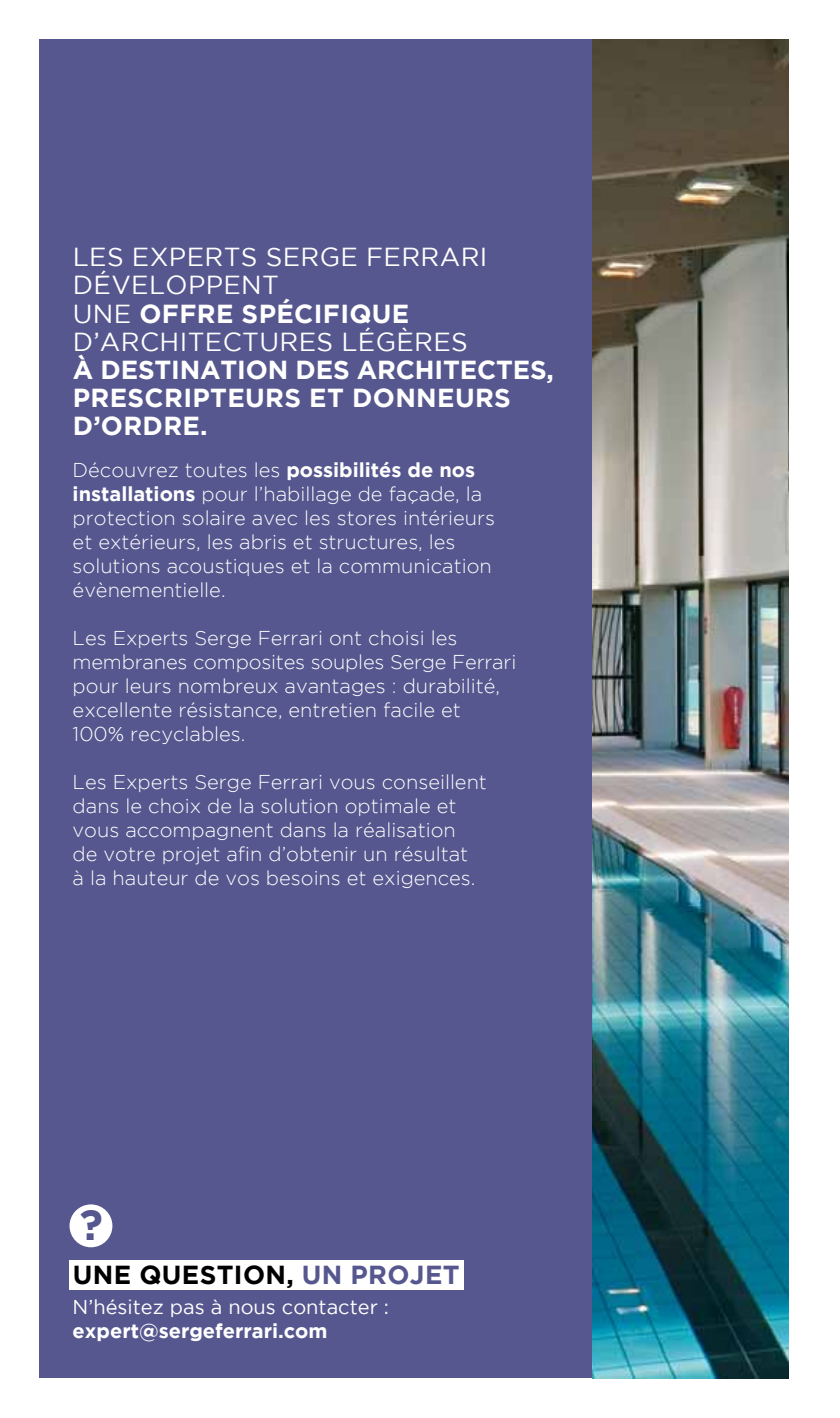
<style>
.page{position:relative;width:840px;height:1418px;background:#fff}
.page>*{position:absolute;margin:0;border:0;box-sizing:border-box;transform-origin:0 0}
.t1{font:700 42.6px "Gotham";color:#56578e}
.t2{font:26px/28px "Gotham";letter-spacing:.015em;color:#fff}
.t3{font:700 26px/28px "Gotham";letter-spacing:.015em;color:#fff}
.t4{font:700 26px "Gotham";letter-spacing:.015em;color:#000}
.t5{font:300 20px/24px "Gotham";color:#fff}
.t6{font:20px "Gotham";color:#fff}
.t7{font:700 20px "Gotham";color:#fff}
.s1{font-weight:700}
.s2{color:#56578e}
</style>
<div class="page">
<div style="left:40px;top:40px;width:555px;height:1338px;background:#56578e"></div>
<img style="left:592px;top:40px;width:196px;height:1338px">
<div style="left:69px;top:1260px;width:394px;height:29px;background:#fff"></div>
<div style="left:69px;top:1204px;width:43px;height:43px;background:#fff;border-radius:50%"></div>
<h2 class="t2" style="left:73px;top:243px;width:416px">LES EXPERTS SERGE FERRARI<br>DÉVEL</h2>
<h2 class="t2" style="left:165px;top:271px;width:40px">OPPE</h2>
<h2 class="t2" style="left:73px;top:271px;width:338px;text-indent:168px">NT<br>UNE <span class="s1">OFFRE SPÉCIFIQUE<br></span>D’ARCHITECTURES</h2>
<h2 class="t2" style="left:341px;top:327px;width:91px">LÉGÈRES</h2>
<h2 class="t3" style="left:73px;top:354px;width:482px">À DESTINATION DES ARCHITECTES,<br>PRESCRIPTEURS ET DONNEURS<br>D’ORDRE.</h2>
<p class="t5" style="left:73px;top:458px;width:423px">Découvrez toutes les <span class="s1">POSSIBILITÉS DE NOS INSTALLATIONS</span> pour l’habillage de façade, la protection solaire avec les stores intérieurs et extérieurs, les abris et structures, les solutions acoustiques et la communication évènementielle.</p>
<p class="t5" style="left:73px;top:626px;width:445px">Les Experts Serge Ferrari ont choisi les membranes composites souples Serge Ferrari pour leurs nombreux avantages : durabilité, excellente résistance, entretien facile et 100% recyclables.</p>
<p class="t5" style="left:73px;top:770px;width:415px">Les Experts Serge Ferrari vous conseillent dans le choix de la solution optimale et vous accompagnent dans la réalisation<br>de votre projet afin d’obtenir un résultat<br>à la hauteur de vos besoins et exigences.</p>
<h1 class="t1" style="left:80px;top:1199px;width:25px">?</h1>
<h2 class="t4" style="left:73px;top:1259px;width:388px">UNE QUESTION, <span class="s2">UN PROJET</span></h2>
<p class="t6" style="left:73px;top:1295px;width:317px">N’HÉSITEZ PAS À NOUS CONTACTER :</p>
<p class="t7" style="left:73px;top:1319px;width:256px">EXPERT@SERGEFERRARI.COM</p>
</div>
